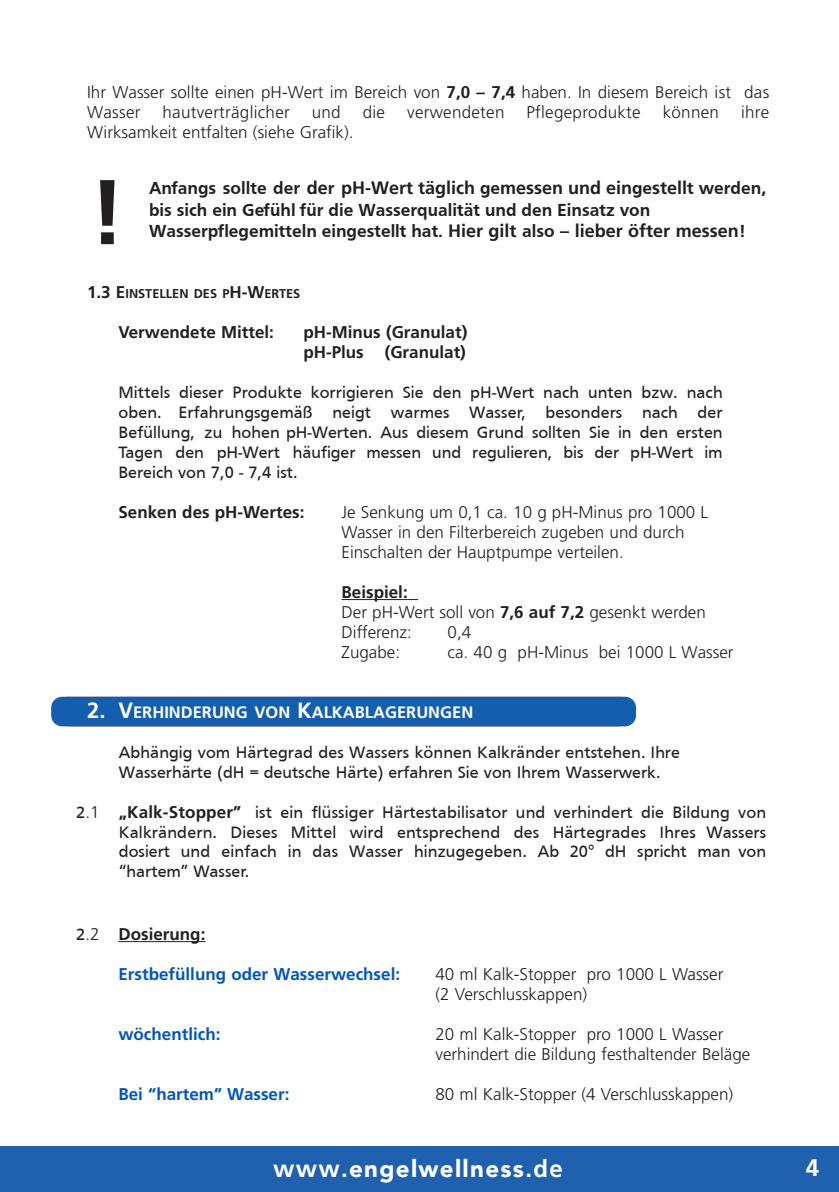
<style>
.page{position:relative;width:839px;height:1192px;background:#fff}
.page>*{position:absolute;margin:0;border:0;box-sizing:border-box;transform-origin:0 0}
.t1{font:700 96px "Frutiger";color:#231f20}
.t2{font:900 24px "Avenir";letter-spacing:.055em;color:#fff}
.t3{font:700 24px "Frutiger";color:#fff}
.t4{font:700 18px/21.2px "Frutiger";color:#231f20}
.t5{font:17px/20px "Frutiger";color:#231f20;text-align:justify}
.t6{font:300 17px/20px "Frutiger";color:#231f20}
.t7{font:700 17px/20px "Frutiger";color:#231f20}
.t8{font:700 17px "Frutiger";color:#0057b8}
.t9{font:700 16.4px "Frutiger";color:#fff}
.t10{font:700 12.8px "Frutiger";color:#231f20}
.s1{font-weight:700}
.s2{font-style:inherit}
.s3{font-size:17px}
.s4{font-size:22px}
.s5{font-weight:400}
.s6{font-family:"Frutiger";font-weight:700}
</style>
<div class="page">
<div style="left:51px;top:697px;width:584px;height:29px;background:#135fad;border-radius:11px"></div>
<hr style="left:341px;top:599px;width:77px;height:1px;background:#231f20">
<hr style="left:118px;top:941px;width:87px;height:1px;background:#231f20">
<div style="left:0;top:1146px;width:838px;height:46px;background:#1f61ae"></div>
<p class="t6" style="left:87px;top:83px;width:683px">Ihr Wasser sollte einen pH-Wert im Bereich von <span class="s1">7,0 – 7,4</span> haben. In diesem Bereich ist das<br>Wasser</p>
<p class="t6" style="left:162px;top:103px;width:129px">hautverträglicher</p>
<p class="t6" style="left:311px;top:103px;width:30px">und</p>
<p class="t6" style="left:362px;top:103px;width:24px">die</p>
<p class="t6" style="left:407px;top:103px;width:99px">verwendeten</p>
<p class="t6" style="left:526px;top:103px;width:116px">Pflegeprodukte</p>
<p class="t6" style="left:662px;top:103px;width:58px">können</p>
<p class="t6" style="left:740px;top:103px;width:30px">ihre</p>
<p class="t6" style="left:87px;top:123px;width:268px">Wirksamkeit entfalten (siehe Grafik).</p>
<h1 class="t1" style="left:88px;top:157px;width:36px">!</h1>
<p class="t4" style="left:149px;top:177px;width:618px">Anfangs sollte der <span class="s2">de</span>r <span class="s2">pH-Wert täglich</span> ge<span class="s2">messen und ein</span>ge<span class="s2">stell</span>t werden<span class="s2">, </span>bis sich ein Gefühl für die Wasserqualität und den Einsatz von<br>Wasserpflegemitteln eingestellt hat. <span class="s2">Hier gilt</span> also <span class="s2">– lieber öfter messen</span>!</p>
<p class="t10" style="left:87px;top:288px;width:215px"><span class="s3">1.3 E</span>INSTELLEN DES P<span class="s3">H-W</span>ERTES</p>
<p class="t7" style="left:118px;top:323px;width:157px">Verwendete Mittel:</p>
<p class="t7" style="left:303px;top:323px;width:165px">pH-Minus (Granulat) pH-Plus (Granulat)</p>
<p class="t5" style="left:118px;top:382px;width:605px">Mittels dieser Produkte korrigieren Sie den pH-Wert nach unten bzw. nach oben. Erfahrungsgemäß neigt warmes Wasser, besonders nach der Befüllung, zu hohen pH-Werten. Aus diesem Grund sollten Sie in den ersten Tagen den pH-Wert häufiger messen und regulieren, bis der pH-Wert im Bereich von 7,0 - 7,4 ist.</p>
<p class="t7" style="left:118px;top:503px;width:187px">Senken des pH-Wertes:</p>
<p class="t6" style="left:341px;top:503px;width:368px">Je Senkung um 0,1 ca. 10 g pH-Minus pro 1000 L<br>Wasser in den Filterbereich zugeben und durch<br>Einschalten der Hauptpumpe verteilen.</p>
<p class="t6" style="left:341px;top:583px;width:365px"><span class="s1">Beispiel:<br></span>Der pH-Wert soll von <span class="s1">7,6 auf 7,2</span> gesenkt werden<br>Differenz:<br>Zugabe:</p>
<p class="t6" style="left:447px;top:623px;width:287px">0,4<br>ca. 40 g pH-Minus bei 1000 L Wasser</p>
<p class="t9" style="left:87px;top:705px;width:387px"><span class="s4">2. V</span>ERHINDERUNG VON <span class="s4">K</span>ALKABLAGERUNGEN</p>
<p class="t5" style="left:119px;top:742px;width:562px">Abhängig vom Härtegrad des Wassers können Kalkränder entstehen. Ihre<br>Wasserhärte (dH = deutsche Härte) erfahren Sie von Ihrem Wasserwerk.</p>
<p class="t5" style="left:119px;top:802px;width:648px"><span class="s1">„Kalk-Stopper”</span> ist ein flüssiger Härtestabilisator und verhindert die Bildung von Kalkrändern. Dieses Mittel wird entsprechend des Härtegrades Ihres Wassers dosiert und einfach in das Wasser hinzugegeben. Ab 20° dH spricht man von “hartem” Wasser.</p>
<p class="t6" style="left:76px;top:803px;width:25px"><span class="s5">2</span>.1</p>
<p class="t6" style="left:76px;top:925px;width:25px"><span class="s5">2</span>.2</p>
<p class="t7" style="left:118px;top:925px;width:88px">Dosierung:</p>
<p class="t8" style="left:118px;top:967px;width:283px">Erstbefüllung oder Wasserwechsel:</p>
<p class="t6" style="left:435px;top:965px;width:289px">40 ml Kalk-Stopper pro 1000 L Wasser (2 Verschlusskappen)</p>
<p class="t8" style="left:118px;top:1027px;width:103px">wöchentlich:</p>
<p class="t6" style="left:435px;top:1025px;width:316px">20 ml Kalk-Stopper pro 1000 L Wasser verhindert die Bildung festhaltender Beläge</p>
<p class="t8" style="left:118px;top:1087px;width:172px">Bei “hartem” Wasser:</p>
<p class="t6" style="left:435px;top:1085px;width:299px">80 ml Kalk-Stopper (4 Verschlusskappen)</p>
<h2 class="t2" style="left:273px;top:1148px;width:291px"><span class="s6">www.</span>engelwellness<span class="s6">.de</span></h2>
<h2 class="t3" style="left:805px;top:1158px;width:15px">4</h2>
</div>
